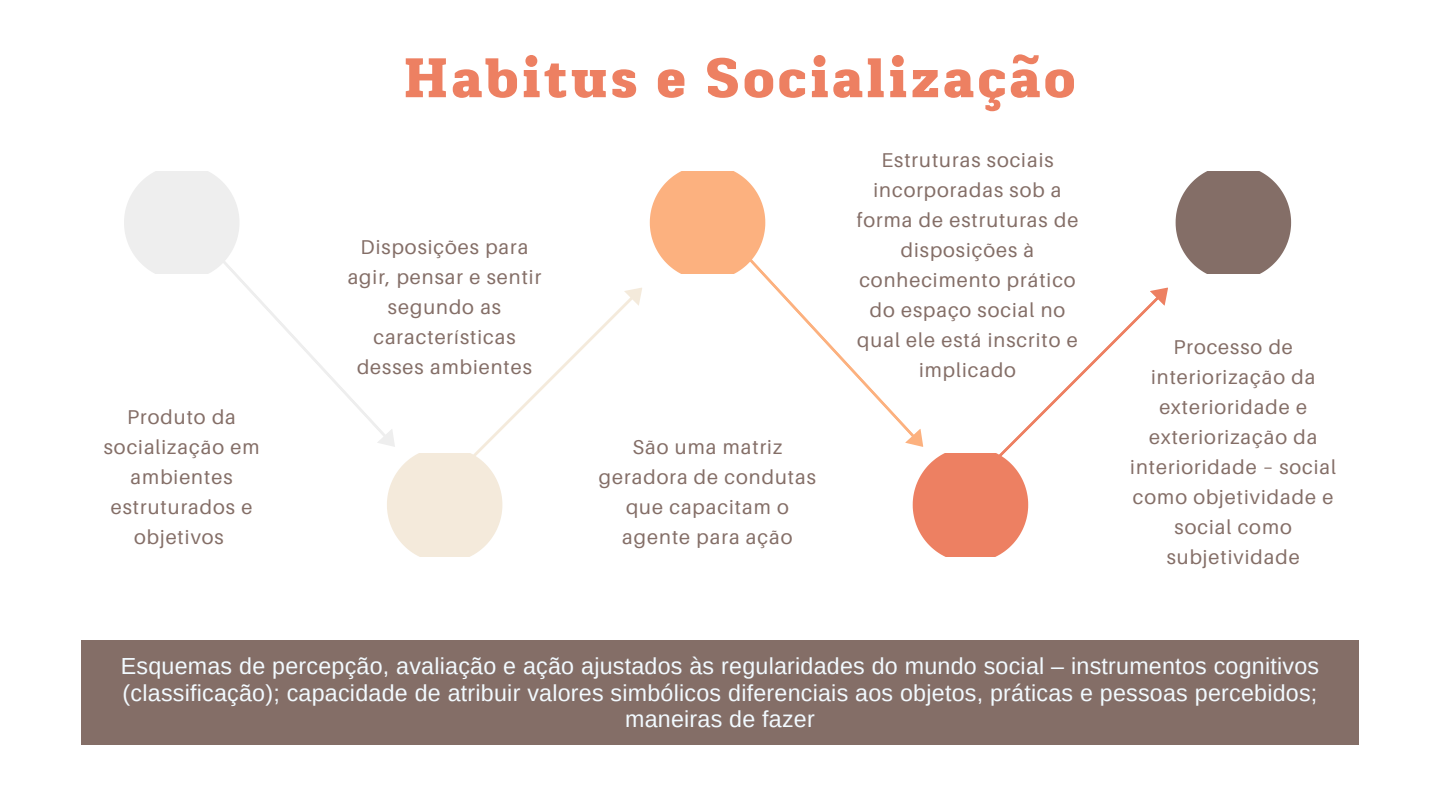
<style>
.page{position:relative;width:1440px;height:810px;background:#fff}
.page>*{position:absolute;margin:0;border:0;box-sizing:border-box;transform-origin:0 0}
.t1{font:54px "RTL Jannah Black";letter-spacing:.03em;color:#ed8062}
.t2{font:23.2px/26.2px "Arimo";letter-spacing:.01em;color:#f2faff;text-align:center}
.t3{font:20px/30px "Aileron";letter-spacing:.05em;color:#846e67;text-align:center}
</style>
<div class="page">
<svg style="left:1176px;top:171px;width:115px;height:103px;background:#96847e"></svg>
<svg style="left:124px;top:171px;width:518px;height:385px"></svg>
<svg style="left:650px;top:171px;width:518px;height:385px"></svg>
<div style="left:81px;top:640px;width:1278px;height:105px;background:#846e67"></div>
<p class="t3" style="left:104px;top:401px;width:157px">Produto da socialização em ambientes estruturados e objetivos</p>
<p class="t1" style="left:402px;top:43px;width:675px">Habitus e Socialização</p>
<p class="t3" style="left:348px;top:232px;width:195px">Disposições para agir, pensar e sentir segundo as características desses ambientes</p>
<p class="t3" style="left:599px;top:431px;width:218px">São uma matriz geradora de condutas que capacitam o agente para ação</p>
<p class="t3" style="left:857px;top:144px;width:223px">Estruturas sociais incorporadas sob a forma de estruturas de disposições à conhecimento prático do espaço social no qual ele está inscrito e implicado</p>
<p class="t3" style="left:1130px;top:331px;width:207px">Processo de interiorização da exterioridade e exteriorização da interioridade – social como objetividade e social como subjetividade</p>
<p class="t2" style="left:121px;top:653px;width:1200px">Esquemas de percepção, avaliação e ação ajustados às regularidades do mundo social – instrumentos cognitivos (classificação); capacidade de atribuir valores simbólicos diferenciais aos objetos, práticas e pessoas percebidos; maneiras de fazer</p>
</div>
